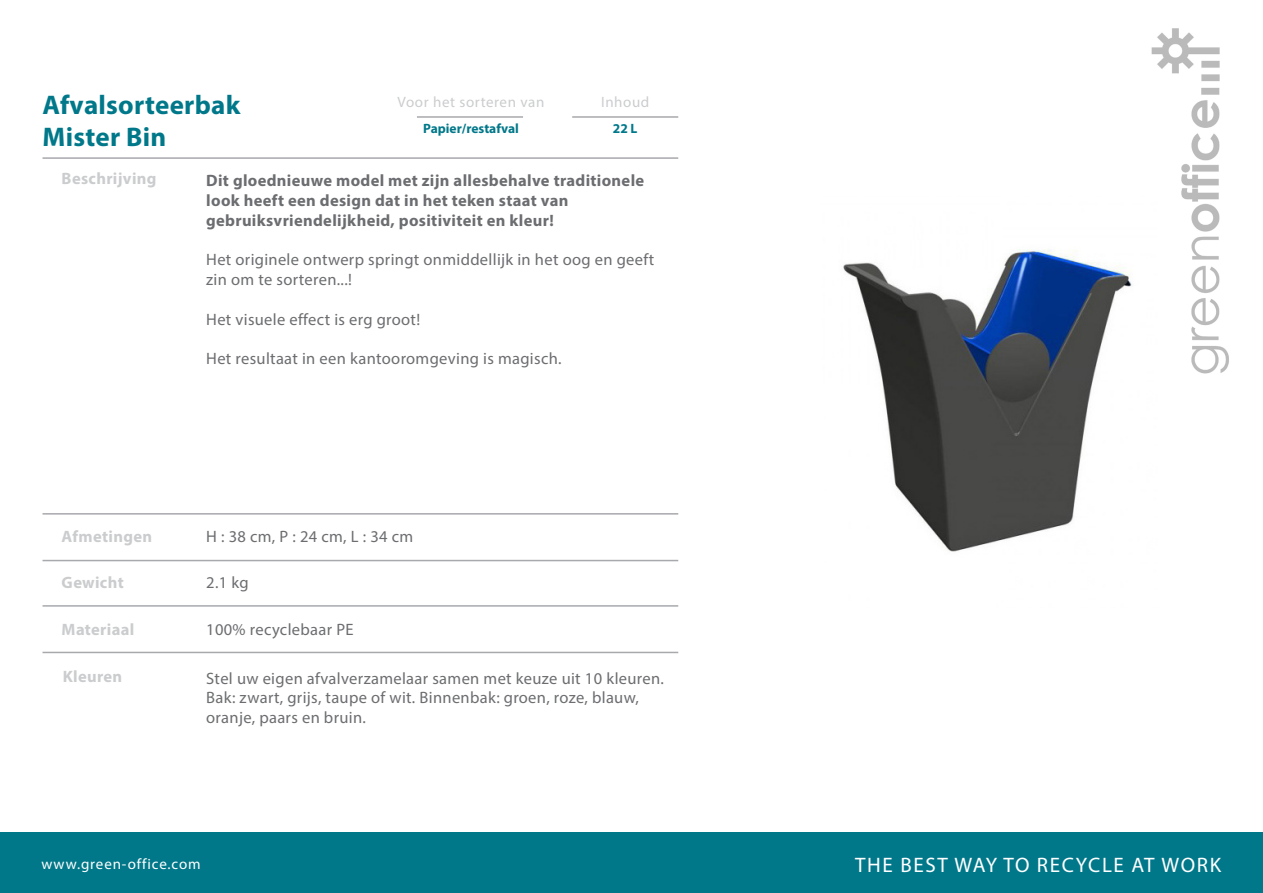
<style>
.page{position:relative;width:1263px;height:893px;background:#fff}
.page>*{position:absolute;margin:0;border:0;box-sizing:border-box;transform-origin:0 0}
.t1{font:700 27px "Myriad Pro";letter-spacing:.01em;color:#00788a}
.t2{font:21px "Myriad Pro";letter-spacing:.08em;color:#fff}
.t3{font:16.5px/19.8px "Myriad Pro";letter-spacing:.02em;color:#6c6d70}
.t4{font:700 16.5px/19.8px "Myriad Pro";letter-spacing:.02em;color:#6c6d70}
.t5{font:700 16.5px "Myriad Pro";letter-spacing:.02em;color:#cbccce}
.t6{font:15px "Myriad Pro";letter-spacing:.04em;color:#cbccce}
.t7{font:15px "Myriad Pro";letter-spacing:.06em;color:#fff}
.t8{font:700 13.5px "Myriad Pro";color:#00788a}
</style>
<div class="page">
<img style="left:1151px;top:28px;width:78px;height:346px">
<div style="left:0;top:833px;width:1263px;height:60px;background:#00788a"></div>
<hr style="left:43px;top:652px;width:635px;height:1px;background:#a8a9ad">
<hr style="left:43px;top:605px;width:635px;height:2px;background:#a8a9ad">
<hr style="left:43px;top:513px;width:635px;height:2px;background:#a8a9ad">
<hr style="left:43px;top:157px;width:635px;height:2px;background:#a8a9ad">
<hr style="left:417px;top:116px;width:106px;height:2px;background:#a8a9ad">
<hr style="left:572px;top:116px;width:106px;height:2px;background:#a8a9ad">
<hr style="left:43px;top:560px;width:635px;height:1px;background:#a8a9ad">
<img style="left:843px;top:196px;width:315px;height:356px">
<p class="t1" style="left:43px;top:87px;width:199px">Afvalsorteerbak</p>
<p class="t1" style="left:43px;top:119px;width:125px">Mister Bin</p>
<p class="t8" style="left:423px;top:120px;width:97px">Papier/restafval</p>
<p class="t6" style="left:398px;top:92px;width:148px">Voor het sorteren van</p>
<p class="t6" style="left:601px;top:92px;width:50px">Inhoud</p>
<p class="t8" style="left:613px;top:120px;width:26px">22 L</p>
<p class="t5" style="left:62px;top:168px;width:96px">Beschrijving</p>
<p class="t4" style="left:206px;top:170px;width:439px">Dit gloednieuwe model met zijn allesbehalve traditionele look heeft een design dat in het teken staat van gebruiksvriendelijkheid, positiviteit en kleur!</p>
<p class="t3" style="left:206px;top:250px;width:449px">Het originele ontwerp springt onmiddellijk in het oog en geeft zin om te sorteren...!</p>
<p class="t3" style="left:206px;top:309px;width:215px">Het visuele effect is erg groot!</p>
<p class="t3" style="left:206px;top:349px;width:357px">Het resultaat in een kantooromgeving is magisch.</p>
<p class="t5" style="left:62px;top:525px;width:92px">Afmetingen</p>
<p class="t3" style="left:206px;top:526px;width:209px">H : 38 cm, P : 24 cm, L : 34 cm</p>
<p class="t3" style="left:206px;top:573px;width:44px">2.1 kg</p>
<p class="t3" style="left:206px;top:619px;width:149px">100% recyclebaar PE</p>
<p class="t5" style="left:62px;top:572px;width:64px">Gewicht</p>
<p class="t5" style="left:62px;top:619px;width:74px">Materiaal</p>
<p class="t5" style="left:63px;top:666px;width:61px">Kleuren</p>
<p class="t3" style="left:206px;top:668px;width:459px">Stel uw eigen afvalverzamelaar samen met keuze uit 10 kleuren.<br>Bak: zwart, grijs, taupe of wit. Binnenbak: groen, roze, blauw, oranje, paars en bruin.</p>
<p class="t7" style="left:41px;top:855px;width:161px">www.green-office.com</p>
<p class="t2" style="left:855px;top:851px;width:368px">THE BEST WAY TO RECYCLE AT WORK</p>
</div>
